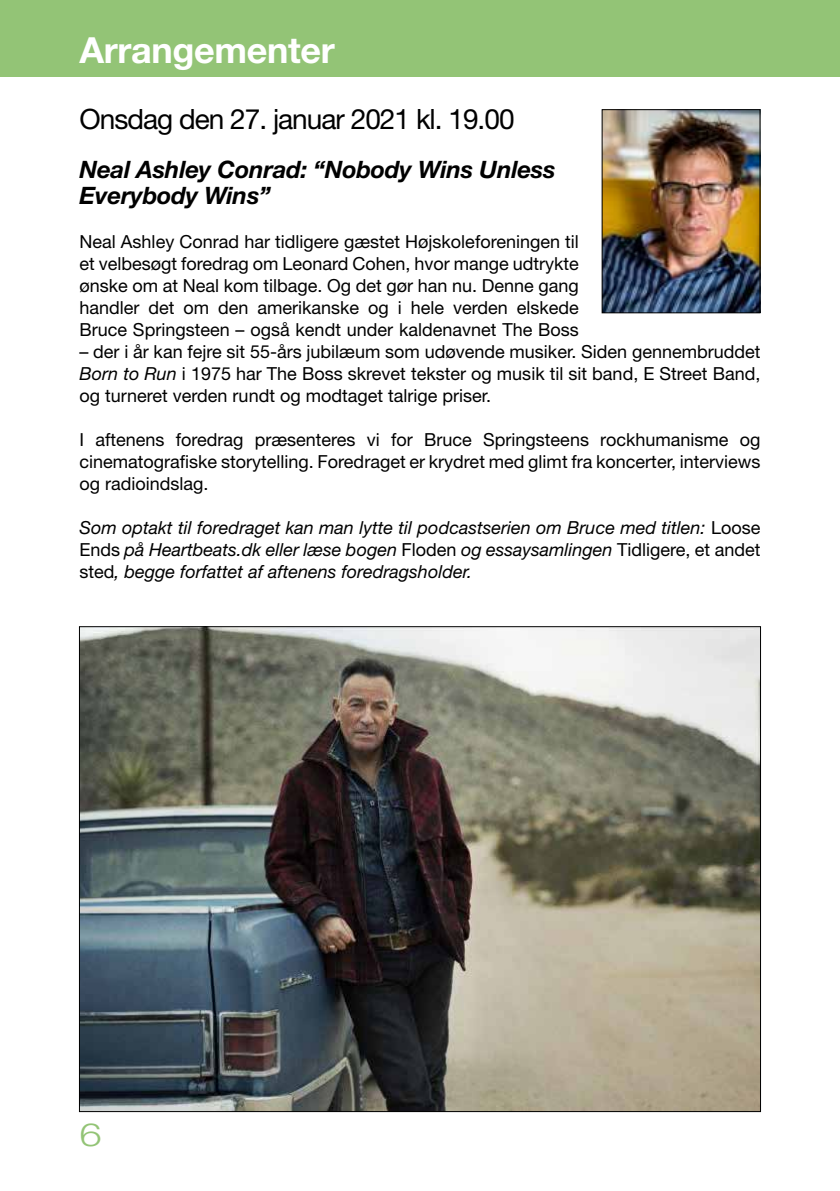
<style>
.page{position:relative;width:840px;height:1191px;background:#fff}
.page>*{position:absolute;margin:0;border:0;box-sizing:border-box;transform-origin:0 0}
.t1{font:700 36px "Helvetica Neue LT Std";letter-spacing:-.01em;color:#fff}
.t2{font:300 32px "Helvetica Neue LT Std";color:#93c476;scale:1.25 1}
.t3{font:28px "Helvetica Neue LT Std";letter-spacing:-.035em;color:#000}
.t4{font:italic 700 24px/26.4px "Helvetica Neue LT Std";letter-spacing:-.01em;color:#000}
.t5{font:18px/22px "Helvetica Neue LT Std";color:#000;text-align:justify}
.t6{font:italic 18px/22px "Helvetica Neue LT Std";color:#000;text-align:justify}
.s1{font-style:italic}
.s2{font-style:normal}
</style>
<div class="page">
<div style="left:0;top:0;width:839px;height:77px;background:#93c476"></div>
<img style="left:603px;top:111px;width:155px;height:200px">
<div style="left:601px;top:109px;width:159px;height:204px;border:1px solid #000"></div>
<img style="left:81px;top:628px;width:677px;height:482px">
<h1 class="t1" style="left:79px;top:27px;width:256px">Arrangementer</h1>
<h3 class="t3" style="left:79px;top:102px;width:436px">Onsdag den 27. januar 2021 kl. 19.00</h3>
<h3 class="t4" style="left:79px;top:155px;width:477px">Neal Ashley Conrad: “Nobody Wins Unless<br>Everybody Wins”</h3>
<p class="t5" style="left:79px;top:230px;width:500px">Neal Ashley Conrad har tidligere gæstet Højskoleforeningen til et velbesøgt foredrag om Leonard Cohen, hvor mange udtrykte ønske om at Neal kom tilbage. Og det gør han nu. Denne gang handler det om den amerikanske og i hele verden elskede Bruce Springsteen – også kendt under kaldenavnet The Boss</p>
<p class="t5" style="left:79px;top:340px;width:682px">– der i år kan fejre sit 55-års jubilæum som udøvende musiker. Siden gennembruddet <span class="s1">Born to Run</span> i 1975 har The Boss skrevet tekster og musik til sit band, E Street Band, og turneret verden rundt og modtaget talrige priser.</p>
<p class="t5" style="left:79px;top:428px;width:682px">I aftenens foredrag præsenteres vi for Bruce Springsteens rockhumanisme og cinematografiske storytelling. Foredraget er krydret med glimt fra koncerter, interviews og radioindslag.</p>
<p class="t6" style="left:79px;top:516px;width:682px">Som optakt til foredraget kan man lytte til podcastserien om Bruce med titlen: <span class="s2">Loose Ends</span> på Heartbeats.dk eller læse bogen <span class="s2">Floden</span> og essaysamlingen <span class="s2">Tidligere, et andet sted</span>, begge forfattet af aftenens foredragsholder.</p>
<h2 class="t2" style="left:79px;top:1114px;width:19px">6</h2>
</div>
